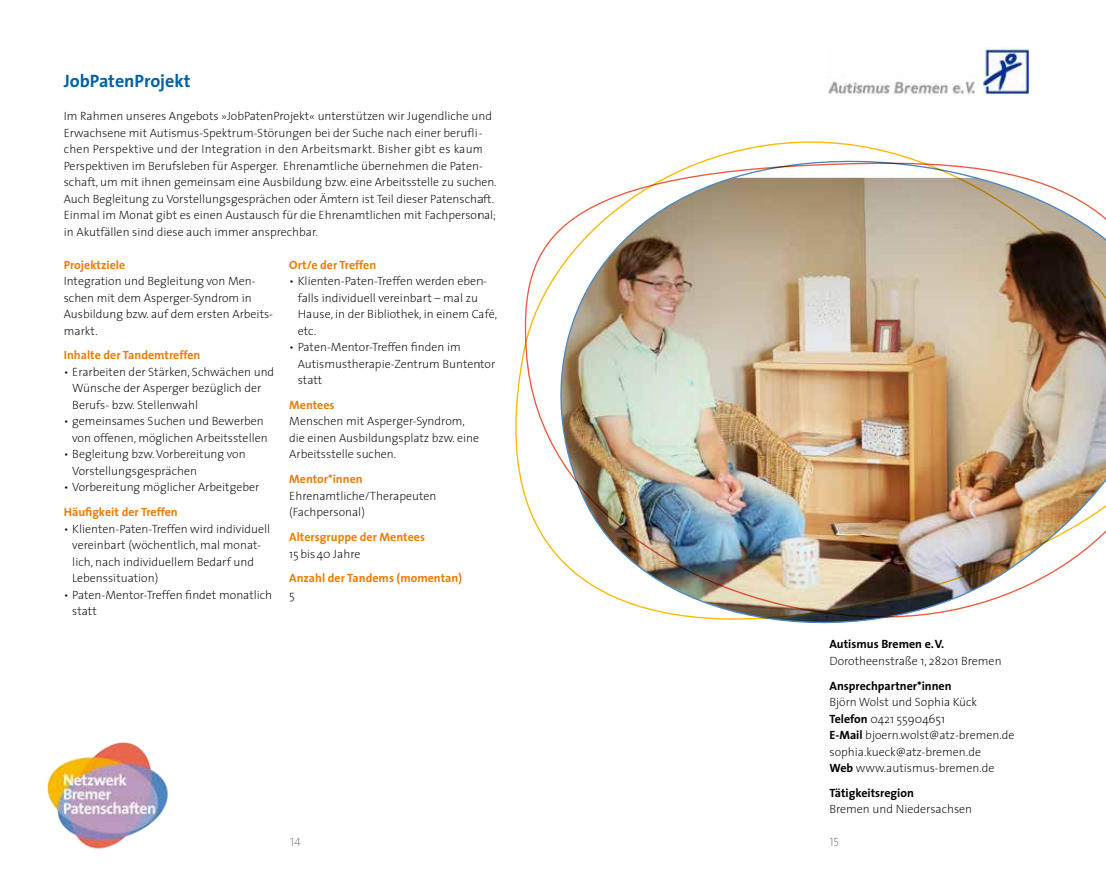
<style>
.page{position:relative;width:1106px;height:872px;background:#fff}
.page>*{position:absolute;margin:0;border:0;box-sizing:border-box;transform-origin:0 0}
.t1{font:700 18px "The Sans";color:#0061a7}
.t2{font:200 12px/16.5px "The Sans";color:#000}
.t3{font:700 12px "The Sans";color:#ef7c00}
.t4{font:700 12px "The Sans";color:#000}
.t5{font:12px "The Sans Extra Light Caps";color:#7d7d7d}
.s1{font-weight:700}
</style>
<div class="page">
<img style="left:828px;top:47px;width:200px;height:48px">
<img style="left:515px;top:141px;width:591px;height:483px">
<img style="left:47px;top:742px;width:121px;height:107px">
<h1 class="t1" style="left:64px;top:66px;width:128px">JobPatenProjekt</h1>
<p class="t2" style="left:64px;top:107px;width:434px">Im Rahmen unseres Angebots »JobPatenProjekt« unterstützen wir Jugendliche und Erwachsene mit Autismus-Spektrum-Störungen bei der Suche nach einer berufli&shy;chen Perspektive und der Integration in den Arbeitsmarkt. Bisher gibt es kaum Perspektiven im Berufsleben für Asperger. Ehrenamtliche übernehmen die Paten&shy;schaft, um mit ihnen gemeinsam eine Ausbildung bzw. eine Arbeitsstelle zu suchen.<br>Auch Begleitung zu Vorstellungsgesprächen oder Ämtern ist Teil dieser Patenschaft.<br>Einmal im Monat gibt es einen Austausch für die Ehrenamtlichen mit Fachpersonal; in Akutfällen sind diese auch immer ansprechbar.</p>
<p class="t3" style="left:64px;top:254px;width:63px">Projektziele</p>
<p class="t2" style="left:64px;top:272px;width:211px">Integration und Begleitung von Men&shy;schen mit dem Asperger-Syndrom in<br>Ausbildung bzw. auf dem ersten Arbeits&shy;markt.</p>
<p class="t3" style="left:64px;top:345px;width:138px">Inhalte der Tandemtreffen</p>
<p class="t2" style="left:72px;top:363px;width:203px;text-indent:-9px">• Erarbeiten der Stärken, Schwächen und<br>Wünsche der Asperger bezüglich der<br>Berufs- bzw. Stellenwahl</p>
<p class="t2" style="left:72px;top:413px;width:197px;text-indent:-9px">• gemeinsames Suchen und Bewerben von offenen, möglichen Arbeitsstellen</p>
<p class="t2" style="left:72px;top:446px;width:175px;text-indent:-9px">• Begleitung bzw.Vorbereitung von<br>Vorstellungsgesprächen</p>
<p class="t2" style="left:64px;top:479px;width:197px">• Vorbereitung möglicher Arbeitgeber</p>
<p class="t3" style="left:64px;top:502px;width:115px">Häufigkeit der Treffen</p>
<p class="t2" style="left:72px;top:520px;width:199px;text-indent:-9px">• Klienten-Paten-Treffen wird individuell vereinbart (wöchentlich, mal monat&shy;lich, nach individuellem Bedarf und Lebenssituation)</p>
<p class="t2" style="left:72px;top:586px;width:201px;text-indent:-9px">• Paten-Mentor-Treffen findet monatlich statt</p>
<p class="t3" style="left:289px;top:254px;width:88px">Ort/e der Treffen</p>
<p class="t2" style="left:298px;top:272px;width:201px;text-indent:-9px">• Klienten-Paten-Treffen werden eben&shy;falls individuell vereinbart – mal zu<br>Hause, in der Bibliothek, in einem Café, etc.</p>
<p class="t2" style="left:298px;top:338px;width:199px;text-indent:-9px">• Paten-Mentor-Treffen finden im<br>Autismustherapie-Zentrum Buntentor statt</p>
<p class="t3" style="left:289px;top:395px;width:47px">Mentees</p>
<p class="t2" style="left:289px;top:413px;width:191px">Menschen mit Asperger-Syndrom, die einen Ausbildungsplatz bzw. eine<br>Arbeitsstelle suchen.</p>
<p class="t3" style="left:289px;top:469px;width:75px">Mentor*innen</p>
<p class="t2" style="left:289px;top:487px;width:149px">Ehrenamtliche/Therapeuten (Fachpersonal)</p>
<p class="t3" style="left:289px;top:527px;width:137px">Altersgruppe der Mentees</p>
<p class="t2" style="left:289px;top:545px;width:73px">15bis40 Jahre</p>
<p class="t3" style="left:289px;top:568px;width:174px">Anzahl der Tandems (momentan)</p>
<p class="t2" style="left:289px;top:586px;width:7px">5</p>
<p class="t4" style="left:829px;top:634px;width:116px">Autismus Bremen e. V.</p>
<p class="t2" style="left:829px;top:652px;width:174px">Dorotheenstraße 1, 28201 Bremen</p>
<p class="t4" style="left:829px;top:675px;width:124px">Ansprechpartner*innen</p>
<p class="t2" style="left:829px;top:693px;width:186px">Björn Wolst und Sophia Kück<br><span class="s1">Telefon</span> 0421 55904651<br><span class="s1">E-Mail</span> bjoern.wolst@atz-bremen.de sophia.kueck@atz-bremen.de<br><span class="s1">Web</span> www.autismus-bremen.de</p>
<p class="t4" style="left:829px;top:782px;width:86px">Tätigkeitsregion</p>
<p class="t2" style="left:829px;top:800px;width:144px">Bremen und Niedersachsen</p>
<p class="t5" style="left:290px;top:832px;width:12px">14</p>
<p class="t5" style="left:829px;top:832px;width:11px">15</p>
</div>
